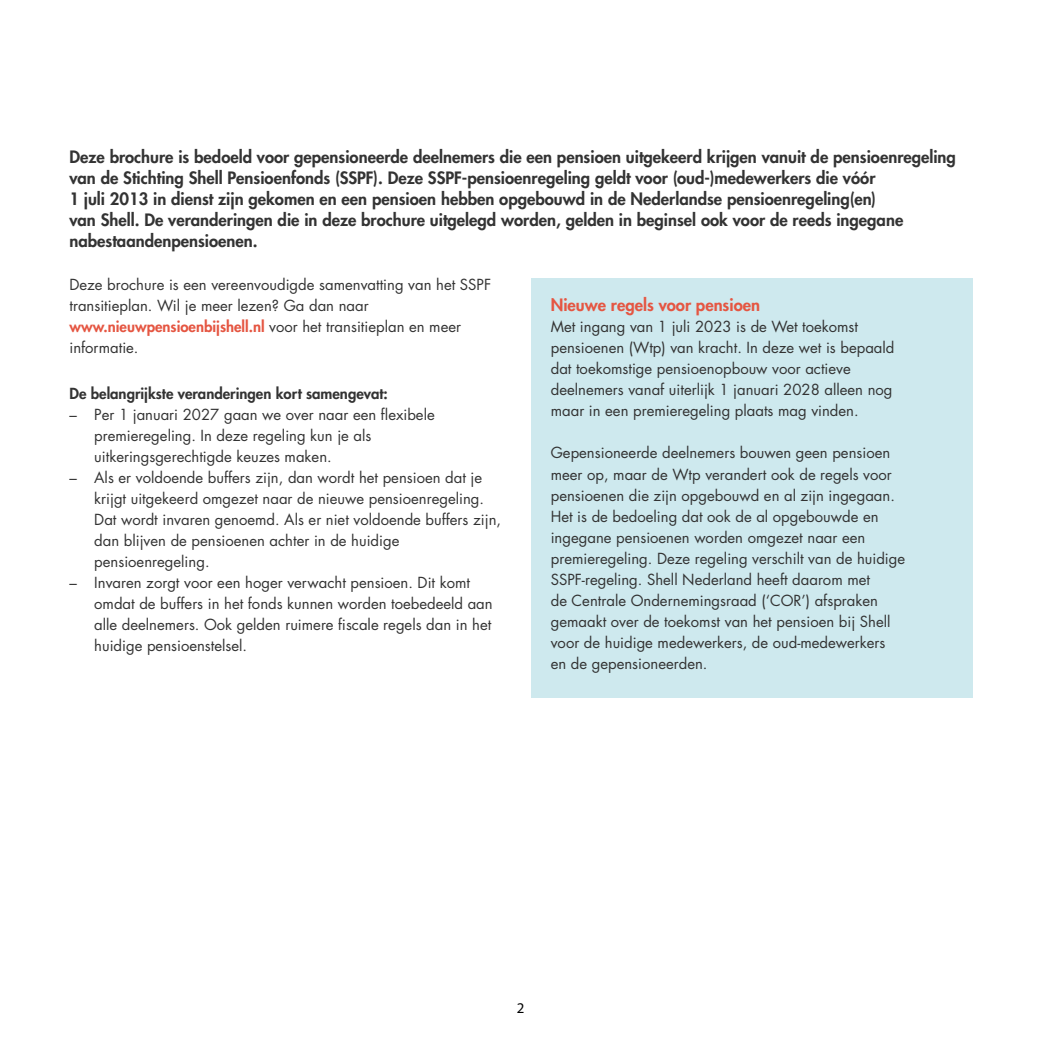
<style>
.page{position:relative;width:1042px;height:1042px;background:#fff}
.page>*{position:absolute;margin:0;border:0;box-sizing:border-box;transform-origin:0 0}
.t1{font:800 16.62px/21px "Futura Std";color:#333}
.t2{font:800 16.62px "Futura Std";color:#e55642}
.t3{font:14.88px/21px "Futura Std";color:#333}
.t4{font:800 14.88px "Futura Std";color:#333}
.t5{font:14.88px "Myriad Pro";color:#000}
.s1{font-weight:800;color:#e55642}
</style>
<div class="page">
<div style="left:531px;top:278px;width:441px;height:419px;background:#cee9ee"></div>
<p class="t1" style="left:69px;top:147px;width:888px">Deze brochure is bedoeld voor gepensioneerde deelnemers die een pensioen uitgekeerd krijgen vanuit de pensioenregeling van de Stichting Shell Pensioenfonds (SSPF). Deze SSPF-pensioenregeling geldt voor (oud-)medewerkers die vóór<br>1 juli 2013 in dienst zijn gekomen en een pensioen hebben opgebouwd in de Nederlandse pensioenregeling(en)<br>van Shell. De veranderingen die in deze brochure uitgelegd worden, gelden in beginsel ook voor de reeds ingegane nabestaandenpensioenen.</p>
<p class="t3" style="left:69px;top:274px;width:423px">Deze brochure is een vereenvoudigde samenvatting van het SSPF transitieplan. Wil je meer lezen? Ga dan naar <span class="s1">www.nieuwpensioenbijshell.nl</span> voor het transitieplan en meer informatie.</p>
<p class="t4" style="left:69px;top:384px;width:320px">De belangrijkste veranderingen kort samengevat:</p>
<p class="t3" style="left:94px;top:404px;width:342px;text-indent:-25px">– Per 1 januari 2027 gaan we over naar een flexibele premieregeling. In deze regeling kun je als uitkeringsgerechtigde keuzes maken.</p>
<p class="t3" style="left:94px;top:467px;width:408px;text-indent:-25px">– Als er voldoende buffers zijn, dan wordt het pensioen dat je krijgt uitgekeerd omgezet naar de nieuwe pensioenregeling.<br>Dat wordt invaren genoemd. Als er niet voldoende buffers zijn, dan blijven de pensioenen achter in de huidige pensioenregeling.</p>
<p class="t3" style="left:94px;top:572px;width:400px;text-indent:-25px">– Invaren zorgt voor een hoger verwacht pensioen. Dit komt omdat de buffers in het fonds kunnen worden toebedeeld aan alle deelnemers. Ook gelden ruimere fiscale regels dan in het huidige pensioenstelsel.</p>
<p class="t2" style="left:551px;top:295px;width:211px">Nieuwe regels voor pensioen</p>
<p class="t3" style="left:551px;top:317px;width:345px">Met ingang van 1 juli 2023 is de Wet toekomst pensioenen (Wtp) van kracht. In deze wet is bepaald dat toekomstige pensioenopbouw voor actieve deelnemers vanaf uiterlijk 1 januari 2028 alleen nog maar in een premieregeling plaats mag vinden.</p>
<p class="t3" style="left:551px;top:443px;width:356px">Gepensioneerde deelnemers bouwen geen pensioen meer op, maar de Wtp verandert ook de regels voor pensioenen die zijn opgebouwd en al zijn ingegaan.<br>Het is de bedoeling dat ook de al opgebouwde en ingegane pensioenen worden omgezet naar een premieregeling. Deze regeling verschilt van de huidige SSPF-regeling. Shell Nederland heeft daarom met<br>de Centrale Ondernemingsraad (‘COR’) afspraken gemaakt over de toekomst van het pensioen bij Shell voor de huidige medewerkers, de oud-medewerkers<br>en de gepensioneerden.</p>
<p class="t5" style="left:517px;top:999px;width:9px">2</p>
</div>
